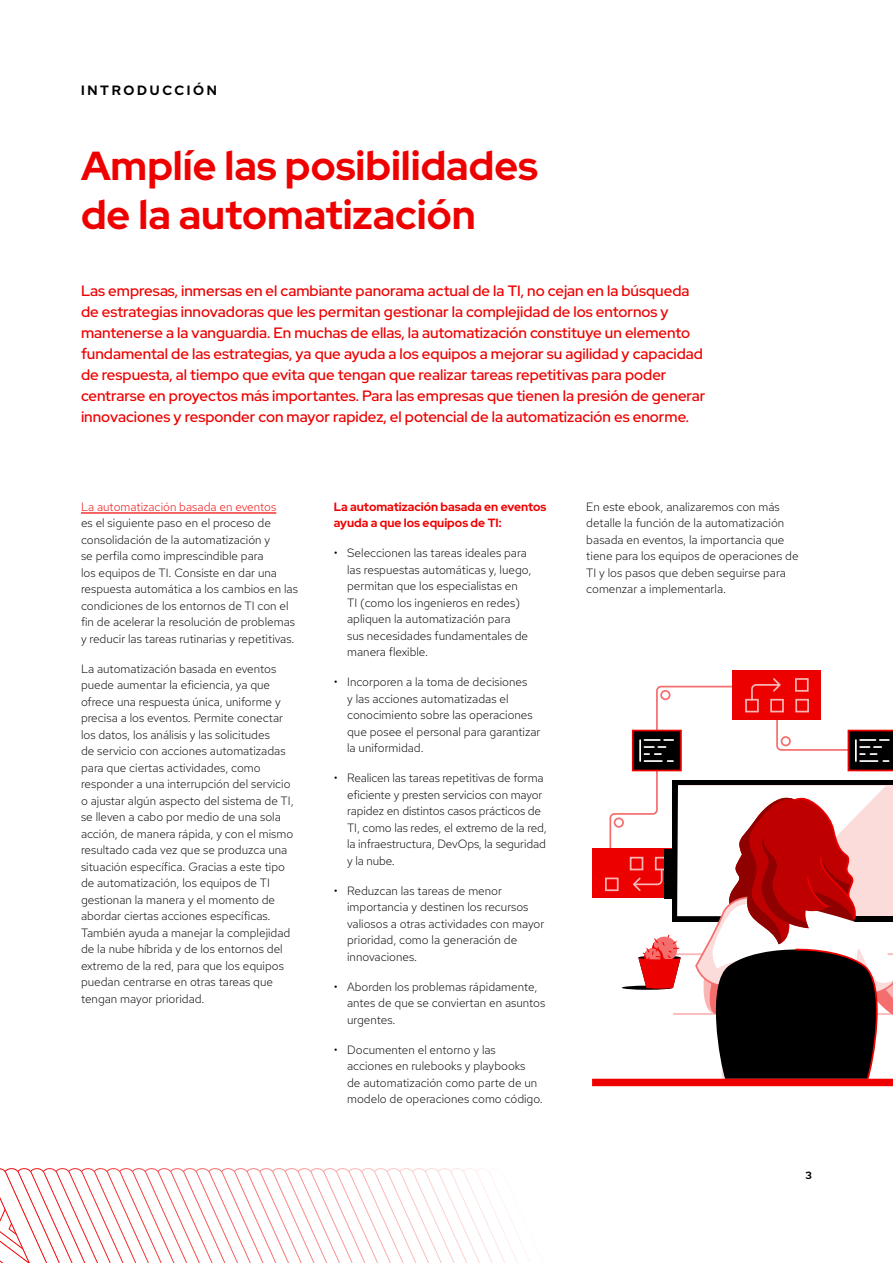
<style>
.page{position:relative;width:893px;height:1263px;background:#fff}
.page>*{position:absolute;margin:0;border:0;box-sizing:border-box;transform-origin:0 0}
.t1{font:700 40.5px/48.6px "Red Hat Display";color:#e00}
.t2{font:500 15px/21px "Red Hat Display";color:#e00}
.t3{font:700 13.5px "Red Hat Display";letter-spacing:.2em;color:#000}
.t4{font:300 12px/16.5px "Red Hat Text";color:#000}
.t5{font:700 12px/16.5px "Red Hat Display";color:#e00}
.t6{font:300 12px "Red Hat Text";color:#e00}
.t7{font:700 10.5px "Red Hat Display";color:#000}
</style>
<div class="page">
<hr style="left:81px;top:512px;width:195px;height:2px;background:#e00">
<svg style="left:0;top:1168px;width:531px;height:95px"></svg>
<div style="left:592px;top:848px;width:89px;height:50px;background:#ed0000"></div>
<div style="left:733px;top:670px;width:88px;height:50px;background:#ed0000"></div>
<svg style="left:604px;top:676px;width:289px;height:411px"></svg>
<div style="left:592px;top:1079px;width:301px;height:7px;background:#e00"></div>
<p class="t3" style="left:81px;top:81px;width:138px">INTRODUCCIÓN</p>
<h1 class="t1" style="left:81px;top:142px;width:459px">Amplíe las posibilidades de la automatización</h1>
<p class="t2" style="left:81px;top:280px;width:626px">Las empresas, inmersas en el cambiante panorama actual de la TI, no cejan en la búsqueda de estrategias innovadoras que les permitan gestionar la complejidad de los entornos y mantenerse a la vanguardia. En muchas de ellas, la automatización constituye un elemento fundamental de las estrategias, ya que ayuda a los equipos a mejorar su agilidad y capacidad de respuesta, al tiempo que evita que tengan que realizar tareas repetitivas para poder centrarse en proyectos más importantes. Para las empresas que tienen la presión de generar innovaciones y responder con mayor rapidez, el potencial de la automatización es enorme.</p>
<p class="t6" style="left:81px;top:498px;width:197px">La automatización basada en eventos</p>
<p class="t4" style="left:81px;top:514px;width:218px">es el siguiente paso en el proceso de consolidación de la automatización y<br>se perfila como imprescindible para<br>los equipos de TI. Consiste en dar una respuesta automática a los cambios en las condiciones de los entornos de TI con el fin de acelerar la resolución de problemas y reducir las tareas rutinarias y repetitivas.</p>
<p class="t4" style="left:81px;top:660px;width:214px">La automatización basada en eventos puede aumentar la eficiencia, ya que ofrece una respuesta única, uniforme y precisa a los eventos. Permite conectar los datos, los análisis y las solicitudes<br>de servicio con acciones automatizadas para que ciertas actividades, como responder a una interrupción del servicio o ajustar algún aspecto del sistema de TI, se lleven a cabo por medio de una sola acción, de manera rápida, y con el mismo resultado cada vez que se produzca una situación específica. Gracias a este tipo de automatización, los equipos de TI gestionan la manera y el momento de abordar ciertas acciones específicas.<br>También ayuda a manejar la complejidad de la nube híbrida y de los entornos del extremo de la red, para que los equipos puedan centrarse en otras tareas que tengan mayor prioridad.</p>
<p class="t5" style="left:334px;top:498px;width:214px">La automatización basada en eventos ayuda a que los equipos de TI:</p>
<p class="t4" style="left:347px;top:544px;width:186px;text-indent:-14px">• Seleccionen las tareas ideales para las respuestas automáticas y, luego, permitan que los especialistas en<br>TI (como los ingenieros en redes) apliquen la automatización para<br>sus necesidades fundamentales de manera flexible.</p>
<p class="t4" style="left:347px;top:673px;width:195px;text-indent:-14px">• Incorporen a la toma de decisiones<br>y las acciones automatizadas el conocimiento sobre las operaciones que posee el personal para garantizar la uniformidad.</p>
<p class="t4" style="left:347px;top:769px;width:201px;text-indent:-14px">• Realicen las tareas repetitivas de forma eficiente y presten servicios con mayor rapidez en distintos casos prácticos de TI, como las redes, el extremo de la red, la infraestructura, DevOps, la seguridad y la nube.</p>
<p class="t4" style="left:347px;top:882px;width:199px;text-indent:-14px">• Reduzcan las tareas de menor importancia y destinen los recursos valiosos a otras actividades con mayor prioridad, como la generación de innovaciones.</p>
<p class="t4" style="left:347px;top:978px;width:200px;text-indent:-14px">• Aborden los problemas rápidamente, antes de que se conviertan en asuntos urgentes.</p>
<p class="t4" style="left:347px;top:1041px;width:197px;text-indent:-14px">• Documenten el entorno y las acciones en rulebooks y playbooks<br>de automatización como parte de un modelo de operaciones como código.</p>
<p class="t4" style="left:586px;top:498px;width:214px">En este ebook, analizaremos con más detalle la función de la automatización basada en eventos, la importancia que tiene para los equipos de operaciones de TI y los pasos que deben seguirse para comenzar a implementarla.</p>
<p class="t7" style="left:805px;top:1168px;width:8px">3</p>
</div>
